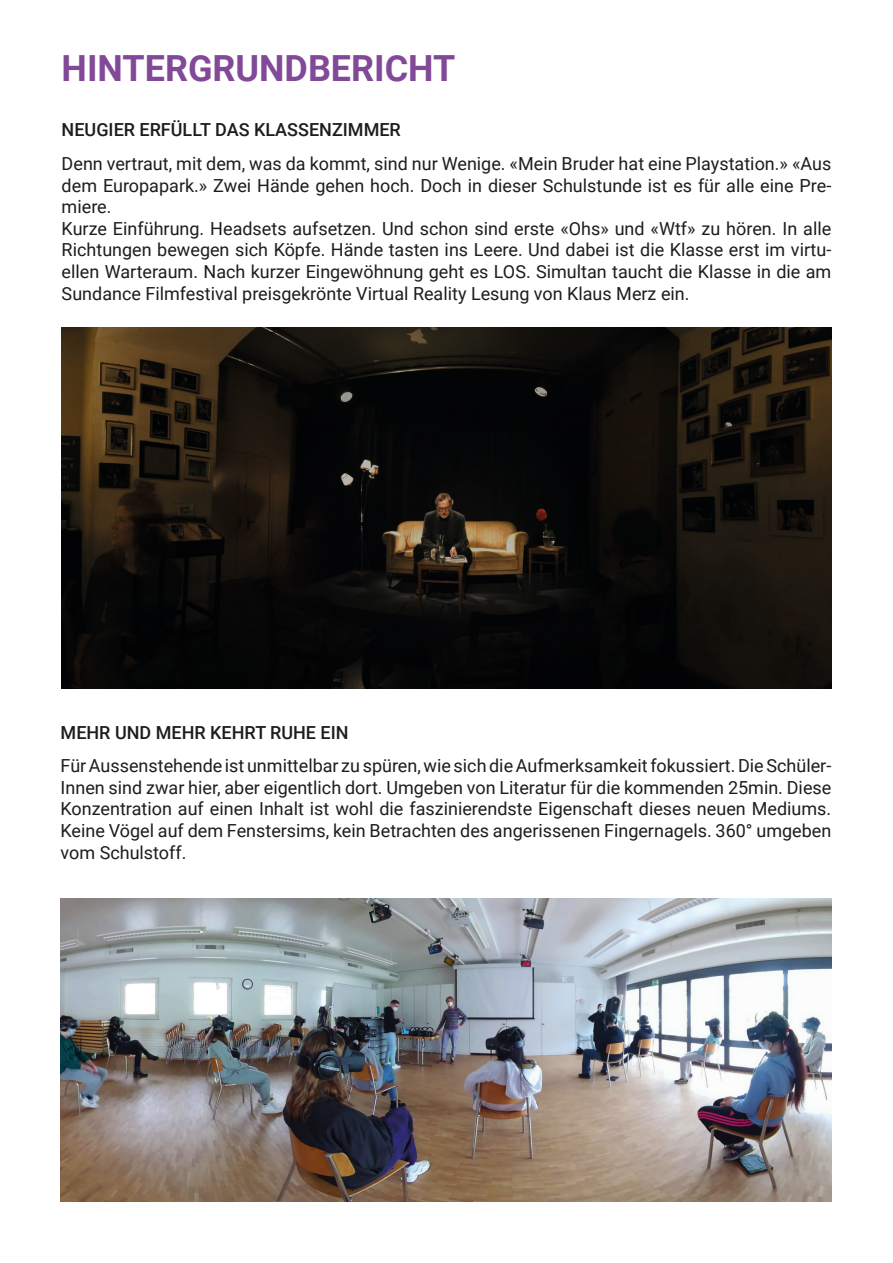
<style>
.page{position:relative;width:893px;height:1263px;background:#fff}
.page>*{position:absolute;margin:0;border:0;box-sizing:border-box;transform-origin:0 0}
.t1{font:700 36px "Roboto";color:#814997}
.t2{font:18px/21.6px "Roboto";color:#1d1d1b}
.t3{font:500 18px "Roboto";color:#1d1d1b}
</style>
<div class="page">
<img style="left:62px;top:327px;width:769px;height:362px">
<img style="left:61px;top:898px;width:770px;height:303px">
<h1 class="t1" style="left:62px;top:43px;width:395px">HINTERGRUNDBERICHT</h1>
<p class="t3" style="left:62px;top:117px;width:341px">NEUGIER ERFÜLLT DAS KLASSENZIMMER</p>
<p class="t2" style="left:62px;top:152px;width:771px">Denn vertraut, mit dem, was da kommt, sind nur Wenige. «Mein Bruder hat eine Playstation.» «Aus dem Europapark.» Zwei Hände gehen hoch. Doch in dieser Schulstunde ist es für alle eine Pre&shy;miere.<br>Kurze Einführung. Headsets aufsetzen. Und schon sind erste «Ohs» und «Wtf» zu hören. In alle Richtungen bewegen sich Köpfe. Hände tasten ins Leere. Und dabei ist die Klasse erst im virtu&shy;ellen Warteraum. Nach kurzer Eingewöhnung geht es LOS. Simultan taucht die Klasse in die am Sundance Filmfestival preisgekrönte Virtual Reality Lesung von Klaus Merz ein.</p>
<p class="t3" style="left:61px;top:719px;width:290px">MEHR UND MEHR KEHRT RUHE EIN</p>
<p class="t2" style="left:61px;top:754px;width:772px;text-align:justify">Für Aussenstehende ist unmittelbar zu spüren, wie sich die Aufmerksamkeit fokussiert. Die Schüler-Innen sind zwar hier, aber eigentlich dort. Umgeben von Literatur für die kommenden 25min. Diese Konzentration auf einen Inhalt ist wohl die faszinierendste Eigenschaft dieses neuen Mediums.<br>Keine Vögel auf dem Fenstersims, kein Betrachten des angerissenen Fingernagels. 360° umgeben vom Schulstoff.</p>
</div>
